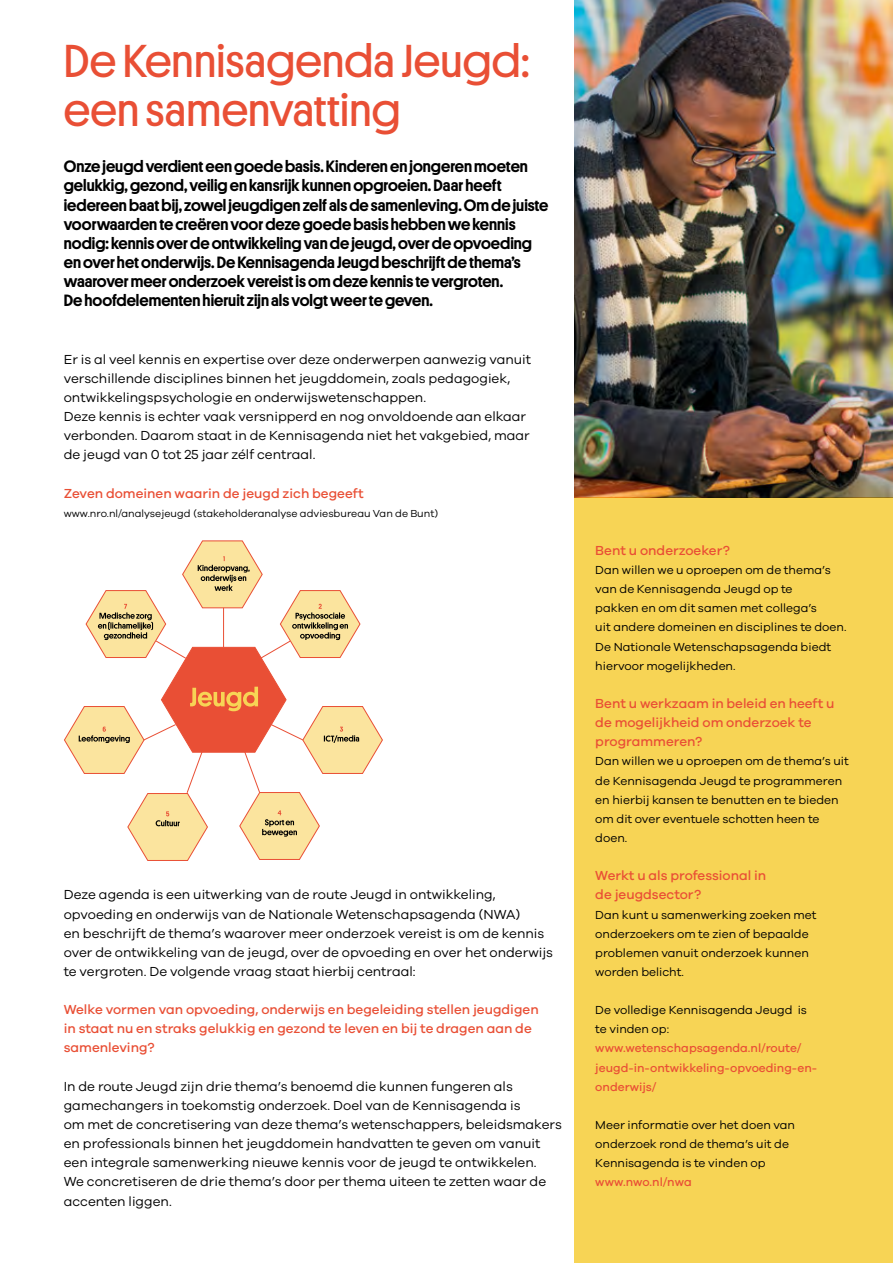
<style>
.page{position:relative;width:893px;height:1263px;background:#fff}
.page>*{position:absolute;margin:0;border:0;box-sizing:border-box;transform-origin:0 0}
.t1{font:46.5px/49.5px "Platform";letter-spacing:.005em;color:#e94f35}
.t2{font:500 16.5px/19.2px "Platform";color:#000}
.t3{font:13.5px/19.2px "Galano Grotesque";color:#000}
.t4{font:500 13.5px/19.2px "Galano Grotesque";color:#e94f35}
.t5{font:12px/19.2px "Galano Grotesque";color:#000}
.t6{font:500 12px/19.2px "Galano Grotesque";color:#e94f35}
.t7{font:10.5px "Galano Grotesque";color:#000}
</style>
<div class="page">
<img style="left:574px;top:0;width:319px;height:497px">
<div style="left:574px;top:497px;width:319px;height:766px;background:#f7d455"></div>
<svg style="left:64px;top:540px;width:319px;height:321px"></svg>
<h1 class="t1" style="left:64px;top:33px;width:467px">De Kennisagenda Jeugd: een samenvatting</h1>
<p class="t2" style="left:64px;top:156px;width:486px">Onze jeugd verdient een goede basis. Kinderen en jongeren moeten gelukkig, gezond, veilig en kansrijk kunnen opgroeien. Daar heeft iedereen baat bij, zowel jeugdigen zelf als de samenleving. Om de juiste voorwaarden te creëren voor deze goede basis hebben we kennis nodig: kennis over de ontwikkeling van de jeugd, over de opvoeding en over het onderwijs. De Kennisagenda Jeugd beschrijft de thema’s waarover meer onderzoek vereist is om deze kennis te vergroten.<br>De hoofdelementen hieruit zijn als volgt weer te geven.</p>
<p class="t3" style="left:64px;top:349px;width:469px">Er is al veel kennis en expertise over deze onderwerpen aanwezig vanuit verschillende disciplines binnen het jeugddomein, zoals pedagogiek, ontwikkelingspsychologie en onderwijswetenschappen.<br>Deze kennis is echter vaak versnipperd en nog onvoldoende aan elkaar verbonden. Daarom staat in de Kennisagenda niet het vakgebied, maar de jeugd van 0 tot 25 jaar zélf centraal.</p>
<p class="t4" style="left:64px;top:483px;width:301px">Zeven domeinen waarin de jeugd zich begeeft</p>
<p class="t7" style="left:64px;top:507px;width:376px">www.nro.nl/analysejeugd (stakeholderanalyse adviesbureau Van de Bunt)</p>
<p class="t3" style="left:64px;top:885px;width:491px">Deze agenda is een uitwerking van de route Jeugd in ontwikkeling, opvoeding en onderwijs van de Nationale Wetenschapsagenda (NWA)<br>en beschrijft de thema’s waarover meer onderzoek vereist is om de kennis over de ontwikkeling van de jeugd, over de opvoeding en over het onderwijs te vergroten. De volgende vraag staat hierbij centraal:</p>
<p class="t4" style="left:64px;top:1000px;width:476px">Welke vormen van opvoeding, onderwijs en begeleiding stellen jeugdigen in staat nu en straks gelukkig en gezond te leven en bij te dragen aan de samenleving?</p>
<p class="t3" style="left:64px;top:1076px;width:500px">In de route Jeugd zijn drie thema’s benoemd die kunnen fungeren als gamechangers in toekomstig onderzoek. Doel van de Kennisagenda is<br>om met de concretisering van deze thema’s wetenschappers, beleidsmakers en professionals binnen het jeugddomein handvatten te geven om vanuit een integrale samenwerking nieuwe kennis voor de jeugd te ontwikkelen.<br>We concretiseren de drie thema’s door per thema uiteen te zetten waar de accenten liggen.</p>
<p class="t4" style="left:595px;top:540px;width:136px">Bent u onderzoeker?</p>
<p class="t5" style="left:595px;top:560px;width:253px">Dan willen we u oproepen om de thema’s van de Kennisagenda Jeugd op te<br>pakken en om dit samen met collega’s<br>uit andere domeinen en disciplines te doen.<br>De Nationale Wetenschapsagenda biedt hiervoor mogelijkheden.</p>
<p class="t4" style="left:595px;top:693px;width:241px">Bent u werkzaam in beleid en heeft u de mogelijkheid om onderzoek te programmeren?</p>
<p class="t5" style="left:595px;top:751px;width:255px">Dan willen we u oproepen om de thema’s uit de Kennisagenda Jeugd te programmeren en hierbij kansen te benutten en te bieden om dit over eventuele schotten heen te doen.</p>
<p class="t4" style="left:595px;top:866px;width:172px">Werkt u als professional in de jeugdsector?</p>
<p class="t5" style="left:595px;top:904px;width:223px">Dan kunt u samenwerking zoeken met onderzoekers om te zien of bepaalde problemen vanuit onderzoek kunnen worden belicht.</p>
<p class="t5" style="left:595px;top:1000px;width:213px">De volledige Kennisagenda Jeugd is te vinden op:</p>
<p class="t6" style="left:595px;top:1038px;width:223px">www.wetenschapsagenda.nl/route/ jeugd-in-ontwikkeling-opvoeding-en&shy;onderwijs/</p>
<p class="t5" style="left:595px;top:1115px;width:201px">Meer informatie over het doen van onderzoek rond de thema’s uit de<br>Kennisagenda is te vinden op</p>
<p class="t6" style="left:595px;top:1172px;width:98px">www.nwo.nl/nwa</p>
</div>
